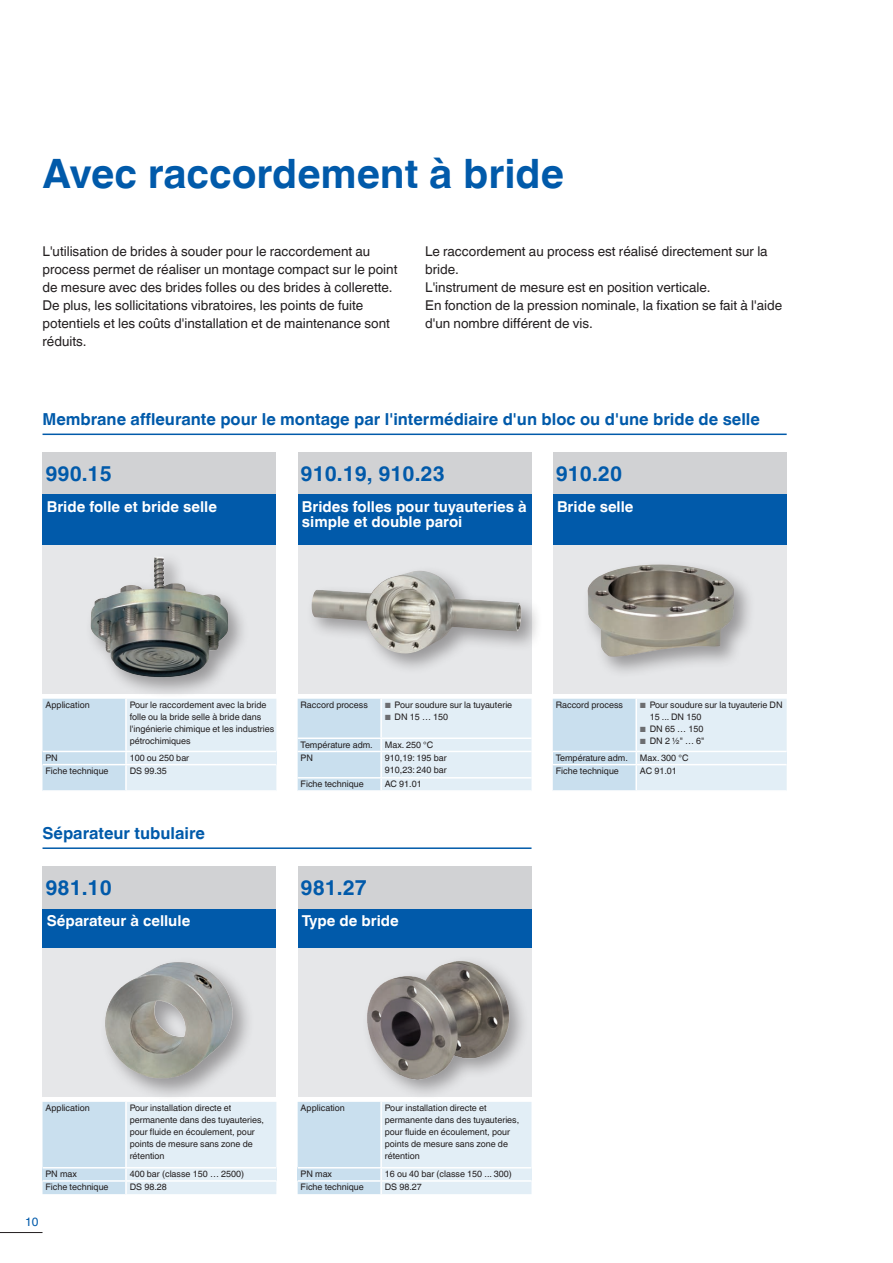
<style>
.page{position:relative;width:893px;height:1263px;background:#fff}
.page>*{position:absolute;margin:0;border:0;box-sizing:border-box;transform-origin:0 0}
.t1{font:700 40.5px "Helvetica World";color:#015aaa}
.t2{font:700 21px "Helvetica World";color:#015aaa}
.t3{font:700 16.5px "Helvetica World";color:#015aaa}
.t4{font:700 15px/15px "Helvetica World";color:#fff}
.t5{font:13.5px/18px "Helvetica World";color:#231f20}
.t6{font:12px "Helvetica World";color:#015aaa}
.t7{font:9px/12px "Helvetica World";color:#231f20}
.s1{font-size:7.5px;color:#6c6d70}
</style>
<div class="page">
<hr style="left:0;top:1232px;width:43px;height:1px;background:#231f20">
<hr style="left:43px;top:433px;width:744px;height:2px;background:#015aaa">
<hr style="left:43px;top:847px;width:488px;height:2px;background:#015aaa">
<div style="left:43px;top:452px;width:233px;height:42px;background:#d1d2d4"></div>
<div style="left:43px;top:494px;width:233px;height:51px;background:#015aaa"></div>
<div style="left:43px;top:545px;width:233px;height:149px;background:#e6e7e9"></div>
<svg style="left:43px;top:699px;width:233px;height:91px;background:#dae9f3"></svg>
<hr style="left:43px;top:764px;width:83px;height:1px;background:#fff">
<hr style="left:126px;top:764px;width:150px;height:1px;background:#fff">
<hr style="left:125px;top:765px;width:2px;height:25px;background:#fff">
<div style="left:298px;top:452px;width:233px;height:42px;background:#d1d2d4"></div>
<div style="left:298px;top:494px;width:233px;height:51px;background:#015aaa"></div>
<div style="left:298px;top:545px;width:233px;height:149px;background:#e6e7e9"></div>
<svg style="left:298px;top:699px;width:233px;height:91px;background:#dbe9f3"></svg>
<div style="left:553px;top:452px;width:234px;height:42px;background:#d1d2d4"></div>
<div style="left:553px;top:494px;width:234px;height:51px;background:#015aaa"></div>
<div style="left:553px;top:545px;width:234px;height:149px;background:#e6e7e9"></div>
<svg style="left:553px;top:699px;width:234px;height:91px;background:#dae9f3"></svg>
<hr style="left:553px;top:764px;width:83px;height:1px;background:#fff">
<hr style="left:636px;top:764px;width:151px;height:1px;background:#fff">
<hr style="left:635px;top:765px;width:2px;height:25px;background:#fff">
<div style="left:43px;top:866px;width:233px;height:43px;background:#d1d2d4"></div>
<div style="left:43px;top:909px;width:233px;height:39px;background:#015aaa"></div>
<div style="left:43px;top:948px;width:233px;height:149px;background:#e6e7e9"></div>
<svg style="left:43px;top:1102px;width:233px;height:92px;background:#dae9f3"></svg>
<div style="left:298px;top:866px;width:233px;height:43px;background:#d1d2d4"></div>
<div style="left:298px;top:909px;width:233px;height:39px;background:#015aaa"></div>
<div style="left:298px;top:948px;width:233px;height:149px;background:#e6e7e9"></div>
<svg style="left:298px;top:1102px;width:233px;height:92px;background:#dae9f3"></svg>
<div style="left:85px;top:552px;width:165px;height:147px;background:#231f20;opacity:.4"></div>
<img style="left:91px;top:557px;width:137px;height:121px">
<div style="left:306px;top:565px;width:237px;height:110px;background:#231f20;opacity:.4"></div>
<img style="left:311px;top:571px;width:211px;height:82px">
<div style="left:582px;top:559px;width:174px;height:119px;background:#231f20;opacity:.4"></div>
<img style="left:587px;top:564px;width:147px;height:93px">
<div style="left:99px;top:956px;width:156px;height:145px;background:#231f20;opacity:.4"></div>
<img style="left:103px;top:962px;width:132px;height:119px">
<div style="left:362px;top:955px;width:168px;height:145px;background:#231f20;opacity:.4"></div>
<img style="left:366px;top:959px;width:144px;height:121px">
<h1 class="t1" style="left:43px;top:151px;width:523px">Avec raccordement à bride</h1>
<p class="t5" style="left:43px;top:243px;width:356px">L'utilisation de brides à souder pour le raccordement au process permet de réaliser un montage compact sur le point de mesure avec des brides folles ou des brides à collerette.<br>De plus, les sollicitations vibratoires, les points de fuite potentiels et les coûts d'installation et de maintenance sont réduits.</p>
<h3 class="t5" style="left:425px;top:243px;width:359px">Le raccordement au process est réalisé directement sur la bride.<br>L'instrument de mesure est en position verticale.<br>En fonction de la pression nominale, la fixation se fait à l'aide d'un nombre différent de vis.</h3>
<h3 class="t3" style="left:43px;top:410px;width:719px">Membrane affleurante pour le montage par l'intermédiaire d'un bloc ou d'une bride de selle</h3>
<h2 class="t2" style="left:45px;top:461px;width:68px">990.15</h2>
<h3 class="t4" style="left:47px;top:499px;width:172px">Bride folle et bride selle</h3>
<h2 class="t2" style="left:301px;top:461px;width:146px">910.19, 910.23</h2>
<h3 class="t4" style="left:302px;top:499px;width:226px">Brides folles pour tuyauteries à simple et double paroi</h3>
<h2 class="t2" style="left:556px;top:461px;width:68px">910.20</h2>
<h3 class="t4" style="left:557px;top:499px;width:78px">Bride selle</h3>
<p class="t7" style="left:45px;top:699px;width:46px">Application</p>
<p class="t7" style="left:130px;top:699px;width:146px">Pour le raccordement avec la bride folle ou la bride selle à bride dans l'ingénierie chimique et les industries pétrochimiques</p>
<p class="t7" style="left:45px;top:752px;width:14px">PN</p>
<p class="t7" style="left:130px;top:752px;width:61px">100 ou 250 bar</p>
<p class="t7" style="left:45px;top:765px;width:65px">Fiche technique</p>
<p class="t7" style="left:130px;top:765px;width:39px">DS 99.35</p>
<h3 class="t3" style="left:43px;top:824px;width:164px">Séparateur tubulaire</h3>
<h2 class="t2" style="left:45px;top:876px;width:68px">981.10</h2>
<h3 class="t4" style="left:47px;top:914px;width:145px">Séparateur à cellule</h3>
<p class="t7" style="left:301px;top:699px;width:69px">Raccord process</p>
<p class="t7" style="left:385px;top:699px;width:129px"><span class="s1">■</span> Pour soudure sur la tuyauterie</p>
<p class="t7" style="left:385px;top:711px;width:65px"><span class="s1">■</span> DN 15 … 150</p>
<p class="t7" style="left:301px;top:739px;width:74px">Température adm.</p>
<p class="t7" style="left:385px;top:739px;width:50px">Max. 250 °C</p>
<p class="t7" style="left:301px;top:752px;width:14px">PN</p>
<p class="t7" style="left:385px;top:752px;width:63px">910,19: 195 bar<br>910,23: 240 bar</p>
<p class="t7" style="left:301px;top:778px;width:65px">Fiche technique</p>
<p class="t7" style="left:385px;top:778px;width:38px">AC 91.01</p>
<h2 class="t2" style="left:301px;top:876px;width:68px">981.27</h2>
<h3 class="t4" style="left:302px;top:914px;width:98px">Type de bride</h3>
<p class="t7" style="left:556px;top:699px;width:69px">Raccord process</p>
<p class="t7" style="left:650px;top:699px;width:134px;text-indent:-10px"><span class="s1">■</span> Pour soudure sur la tuyauterie DN<br>15 ... DN 150</p>
<p class="t7" style="left:640px;top:723px;width:65px"><span class="s1">■</span> DN 65 … 150</p>
<p class="t7" style="left:640px;top:735px;width:66px"><span class="s1">■</span> DN 2 ½" … 6"</p>
<p class="t7" style="left:556px;top:752px;width:74px">Température adm.</p>
<p class="t7" style="left:640px;top:752px;width:50px">Max. 300 °C</p>
<p class="t7" style="left:556px;top:765px;width:65px">Fiche technique</p>
<p class="t7" style="left:640px;top:765px;width:38px">AC 91.01</p>
<p class="t7" style="left:45px;top:1102px;width:46px">Application</p>
<p class="t7" style="left:130px;top:1102px;width:136px">Pour installation directe et permanente dans des tuyauteries, pour fluide en écoulement, pour points de mesure sans zone de rétention</p>
<p class="t7" style="left:45px;top:1168px;width:33px">PN max</p>
<p class="t7" style="left:130px;top:1168px;width:116px">400 bar (classe 150 … 2500)</p>
<p class="t7" style="left:45px;top:1181px;width:65px">Fiche technique</p>
<p class="t7" style="left:130px;top:1181px;width:39px">DS 98.28</p>
<h3 class="t6" style="left:25px;top:1215px;width:15px">10</h3>
<p class="t7" style="left:301px;top:1102px;width:46px">Application</p>
<p class="t7" style="left:385px;top:1102px;width:136px">Pour installation directe et permanente dans des tuyauteries, pour fluide en écoulement, pour points de mesure sans zone de rétention</p>
<p class="t7" style="left:301px;top:1168px;width:33px">PN max</p>
<p class="t7" style="left:385px;top:1168px;width:128px">16 ou 40 bar (classe 150 ... 300)</p>
<p class="t7" style="left:301px;top:1181px;width:65px">Fiche technique</p>
<p class="t7" style="left:385px;top:1181px;width:39px">DS 98.27</p>
</div>
